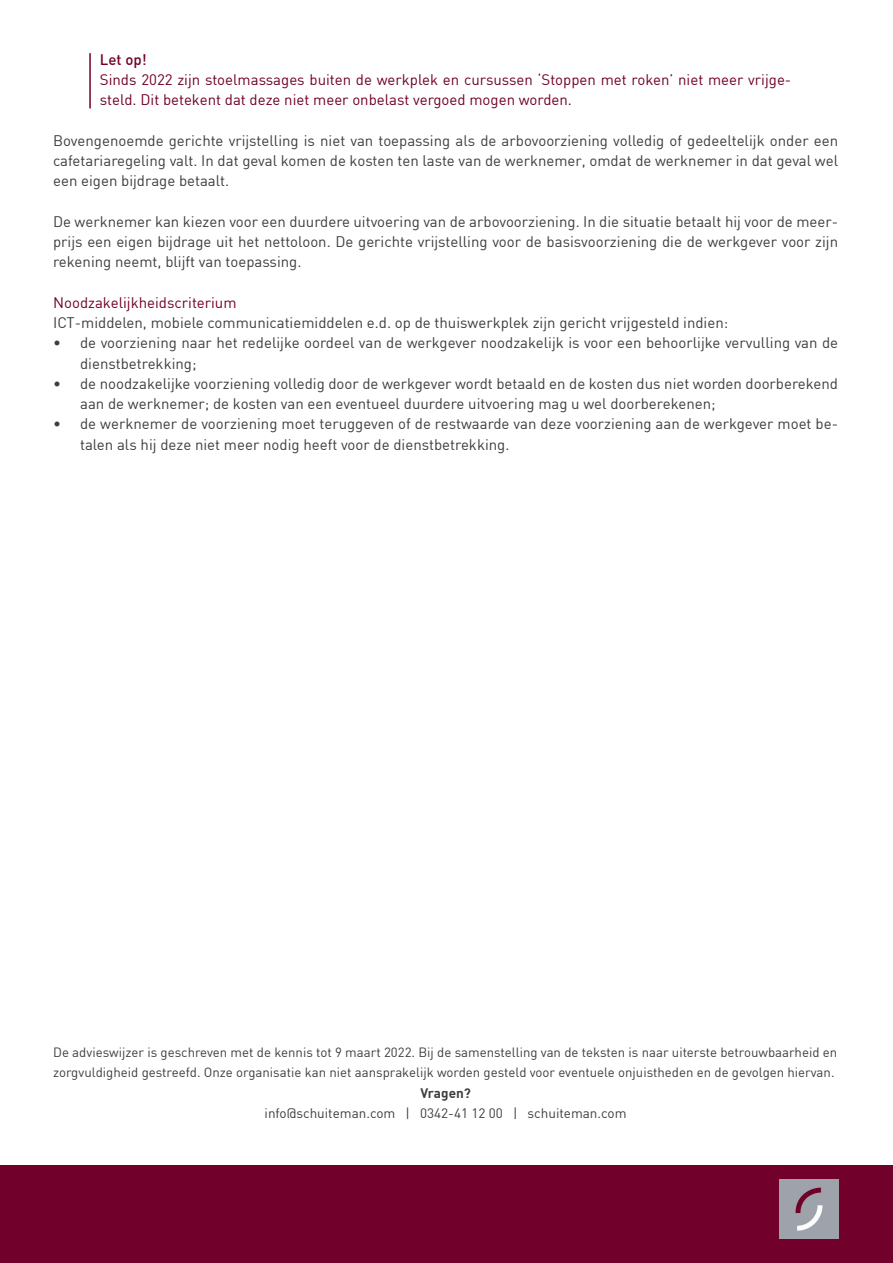
<style>
.page{position:relative;width:893px;height:1263px;background:#fff}
.page>*{position:absolute;margin:0;border:0;box-sizing:border-box;transform-origin:0 0}
.t1{font:15px/20.2px "DIN";color:#3e3e3f}
.t2{font:15px/20.2px "DIN";color:#71002a}
.t3{font:500 15px "DIN";color:#71002a}
.t4{font:13.5px "DIN";color:#3e3e3f}
.t5{font:700 13.5px "DIN";color:#3e3e3f}
.t6{font:13.2px/20.2px "DIN";color:#3e3e3f}
</style>
<div class="page">
<hr style="left:89px;top:53px;width:2px;height:55px;background:#71002a">
<div style="left:0;top:1165px;width:893px;height:98px;background:#71002a"></div>
<img style="left:779px;top:1179px;width:60px;height:59px">
<p class="t3" style="left:100px;top:50px;width:48px">Let op!</p>
<p class="t2" style="left:100px;top:69px;width:693px">Sinds 2022 zijn stoelmassages buiten de werkplek en cursussen ‘Stoppen met roken’ niet meer vrijge&shy;steld. Dit betekent dat deze niet meer onbelast vergoed mogen worden.</p>
<p class="t1" style="left:53px;top:130px;width:786px;text-align:justify">Bovengenoemde gerichte vrijstelling is niet van toepassing als de arbovoorziening volledig of gedeeltelijk onder een cafetariaregeling valt. In dat geval komen de kosten ten laste van de werknemer, omdat de werknemer in dat geval wel een eigen bijdrage betaalt.</p>
<p class="t1" style="left:53px;top:211px;width:786px;text-align:justify">De werknemer kan kiezen voor een duurdere uitvoering van de arbovoorziening. In die situatie betaalt hij voor de meer&shy;prijs een eigen bijdrage uit het nettoloon. De gerichte vrijstelling voor de basisvoorziening die de werkgever voor zijn rekening neemt, blijft van toepassing.</p>
<p class="t2" style="left:53px;top:292px;width:185px">Noodzakelijkheidscriterium</p>
<p class="t1" style="left:53px;top:312px;width:677px">ICT-middelen, mobiele communicatiemiddelen e.d. op de thuiswerkplek zijn gericht vrijgesteld indien:</p>
<p class="t1" style="left:80px;top:333px;width:759px;text-indent:-27px">• de voorziening naar het redelijke oordeel van de werkgever noodzakelijk is voor een behoorlijke vervulling van de dienstbetrekking;</p>
<p class="t1" style="left:80px;top:373px;width:759px;text-indent:-27px">• de noodzakelijke voorziening volledig door de werkgever wordt betaald en de kosten dus niet worden doorberekend aan de werknemer; de kosten van een eventueel duurdere uitvoering mag u wel doorberekenen;</p>
<p class="t1" style="left:80px;top:414px;width:759px;text-indent:-27px">• de werknemer de voorziening moet teruggeven of de restwaarde van deze voorziening aan de werkgever moet be&shy;talen als hij deze niet meer nodig heeft voor de dienstbetrekking.</p>
<p class="t6" style="left:53px;top:1042px;width:786px">De advieswijzer is geschreven met de kennis tot 9 maart 2022. Bij de samenstelling van de teksten is naar uiterste betrouwbaarheid en zorgvuldigheid gestreefd. Onze organisatie kan niet aansprakelijk worden gesteld voor eventuele onjuistheden en de gevolgen hiervan.</p>
<p class="t5" style="left:420px;top:1084px;width:52px">Vragen?</p>
<p class="t4" style="left:265px;top:1105px;width:363px">info@schuiteman.com | 0342-41 12 00 | schuiteman.com</p>
</div>
